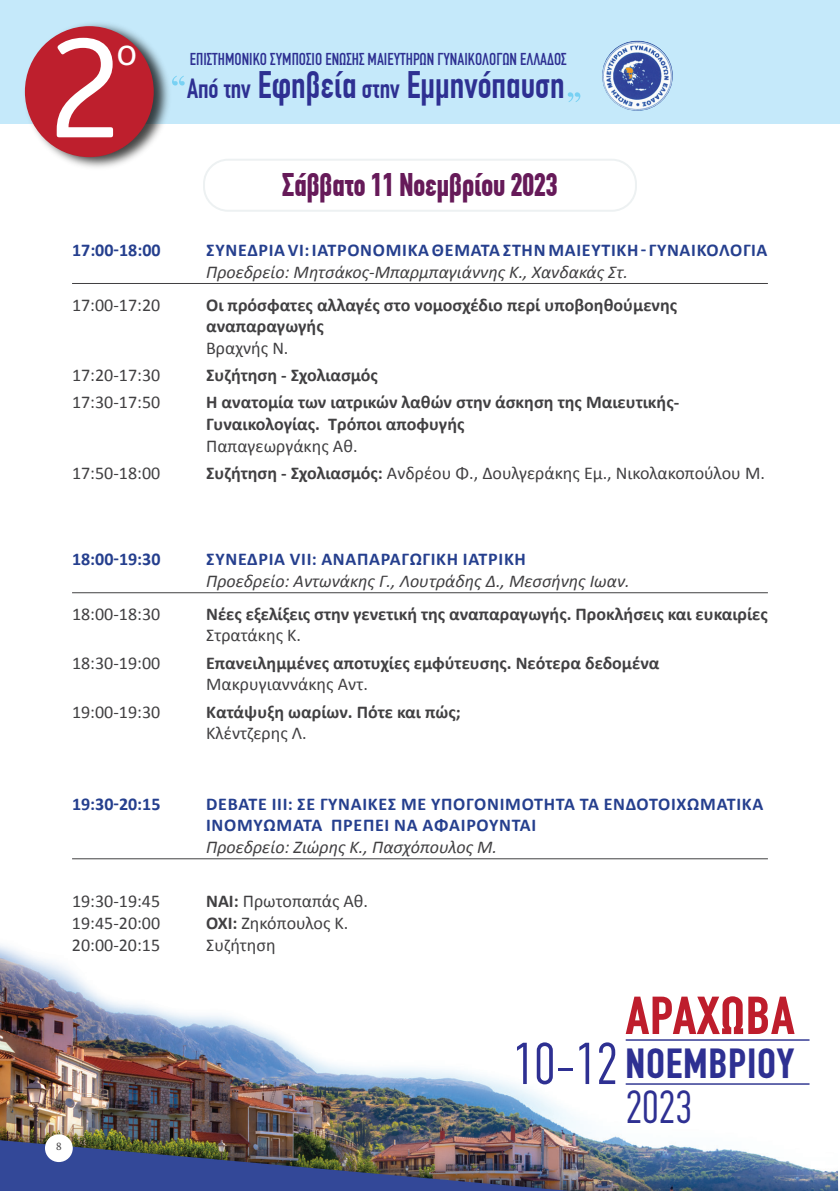
<style>
.page{position:relative;width:840px;height:1191px;background:#fff}
.page>*{position:absolute;margin:0;border:0;box-sizing:border-box;transform-origin:0 0}
.t1{font:148px "GE Inspira Sans";color:#fff}
.t2{font:700 53.6px "PF Din Text Compressed";color:#be1d2c;scale:1.09 1}
.t3{font:300 46.6px "PF Din Text Compressed";color:#2e3092}
.t4{font:700 42.4px "PF Din Text Compressed";color:#2e3092;scale:1.08 1}
.t5{font:39.8px "GE Inspira Sans";color:#fff}
.t6{font:condensed 37.4px "CF Din";color:#2e3092}
.t7{font:700 condensed 32px "CF Din";color:#661a59}
.t8{font:700 18px/21.6px "Calibri";color:#414042}
.t9{font:18px "Calibri";color:#414042}
.t10{font:700 18px/21.6px "Calibri";letter-spacing:.04em;color:#253f8e}
.t11{font:italic 18px "Calibri";color:#414042}
.t12{font:500 17.4px "PF Din Text Compressed";color:#2e3092}
.t13{font:11.2px "Source Serif Pro";color:#414042}
.s1{font-size:27px}
.s2{font-weight:700}
.s3{font-weight:300;font-size:59.2px}
</style>
<div class="page">
<div style="left:0;top:0;width:835px;height:123px;background:#c5e9fa"></div>
<img style="left:601px;top:40px;width:71px;height:71px;border-radius:35px">
<img style="left:0;top:945px;width:810px;height:154px">
<img style="left:0;top:1099px;width:621px;height:38px">
<img style="left:0;top:1137px;width:817px;height:54px">
<img style="left:21px;top:23px;width:153px;height:145px">
<div style="left:25px;top:26px;width:129px;height:131px;background:#be1f2d;border-radius:50%"></div>
<svg style="left:172px;top:76px;width:12px;height:9px"></svg>
<svg style="left:567px;top:92px;width:13px;height:10px"></svg>
<div style="left:809px;top:0;width:30px;height:123px;background:#c5e9fa"></div>
<hr style="left:625px;top:1039px;width:184px;height:1px;background:#2d3490">
<hr style="left:625px;top:1083px;width:184px;height:1px;background:#2d3490">
<img style="left:817px;top:1170px;width:21px;height:21px">
<div style="left:45px;top:1134px;width:28px;height:28px;background:#fff;border-radius:50%"></div>
<hr style="left:72px;top:283px;width:695px;height:1px;background:#414042">
<hr style="left:72px;top:592px;width:695px;height:1px;background:#414042">
<hr style="left:72px;top:858px;width:695px;height:1px;background:#414042">
<div style="left:203px;top:159px;width:433px;height:53px;border:2px solid #edf1f2;border-radius:24px"></div>
<h1 class="t1" style="left:46px;top:-4px;width:79px">2</h1>
<h3 class="t5" style="left:116px;top:27px;width:22px">o</h3>
<p class="t12" style="left:190px;top:49px;width:378px">ΕΠΙΣΤΗΜΟΝΙΚΟ ΣΥΜΠΟΣΙΟ ΕΝΩΣΗΣ ΜΑΙΕΥΤΗΡΩΝ ΓΥΝΑΙΚΟΛΟΓΩΝ ΕΛΛΑ∆ΟΣ</p>
<h3 class="t6" style="left:187px;top:64px;width:379px"><span class="s1">Από την</span> Εφηβεία <span class="s1">στην</span> Εµµηνόπαυση</h3>
<h3 class="t7" style="left:282px;top:167px;width:277px">Σάββατο 11 Νοεμβρίου 2023</h3>
<p class="t10" style="left:72px;top:238px;width:90px">17:00-18:00</p>
<p class="t10" style="left:206px;top:238px;width:562px">ΣΥΝΕΔΡΊΑ VΙ:ΙΑΤΡΟΝΟΜΙΚΆ ΘΈΜΑΤΑ ΣΤΗΝ ΜΑΙΕΥΤΙΚΉ -ΓΥΝΑΙΚΟΛΟΓΊΑ</p>
<p class="t11" style="left:206px;top:259px;width:423px">Προεδρείο: Μητσάκος-Μπαρμπαγιάννης Κ., Χανδακάς Στ.</p>
<p class="t9" style="left:72px;top:292px;width:90px">17:00-17:20</p>
<p class="t8" style="left:206px;top:293px;width:472px">Οι πρόσφατες αλλαγές στο νομοσχέδιο περί υποβοηθούμενης αναπαραγωγής</p>
<p class="t9" style="left:206px;top:335px;width:84px">Βραχνής Ν.</p>
<p class="t9" style="left:72px;top:362px;width:90px">17:20-17:30</p>
<p class="t8" style="left:206px;top:363px;width:173px">Συζήτηση - Σχολιασμός</p>
<p class="t9" style="left:72px;top:390px;width:90px">17:30-17:50</p>
<p class="t8" style="left:206px;top:391px;width:474px">Η ανατομία των ιατρικών λαθών στην άσκηση της Μαιευτικής-<br>Γυναικολογίας. Τρόποι αποφυγής</p>
<p class="t9" style="left:206px;top:433px;width:153px">Παπαγεωργάκης Αθ.</p>
<p class="t9" style="left:72px;top:460px;width:90px">17:50-18:00</p>
<p class="t9" style="left:206px;top:460px;width:560px"><span class="s2">Συζήτηση - Σχολιασμός:</span> Ανδρέου Φ., Δουλγεράκης Εμ., Νικολακοπούλου Μ.</p>
<p class="t10" style="left:72px;top:548px;width:90px">18:00-19:30</p>
<p class="t10" style="left:206px;top:548px;width:318px">ΣΥΝΕΔΡΊΑ VII: ΑΝΑΠΑΡΑΓΩΓΙΚΉ ΙΑΤΡΙΚΉ</p>
<p class="t11" style="left:206px;top:568px;width:424px">Προεδρείο: Αντωνάκης Γ., Λουτράδης Δ., Μεσσήνης Ιωαν.</p>
<p class="t9" style="left:72px;top:601px;width:90px">18:00-18:30</p>
<p class="t8" style="left:206px;top:602px;width:563px">Νέες εξελίξεις στην γενετική της αναπαραγωγής. Προκλήσεις και ευκαιρίες</p>
<p class="t9" style="left:206px;top:623px;width:96px">Στρατάκης Κ.</p>
<p class="t9" style="left:72px;top:650px;width:90px">18:30-19:00</p>
<p class="t8" style="left:206px;top:651px;width:454px">Επανειλημμένες αποτυχίες εμφύτευσης. Νεότερα δεδομένα</p>
<p class="t9" style="left:206px;top:672px;width:163px">Μακρυγιαννάκης Αντ.</p>
<p class="t9" style="left:72px;top:699px;width:90px">19:00-19:30</p>
<p class="t8" style="left:206px;top:700px;width:256px">Κατάψυξη ωαρίων. Πότε και πώς;</p>
<p class="t9" style="left:206px;top:720px;width:102px">Κλέντζερης Λ.</p>
<p class="t10" style="left:72px;top:792px;width:90px">19:30-20:15</p>
<p class="t10" style="left:206px;top:792px;width:553px">DEBATE IΙΙ: ΣΕ ΓΥΝΑΊΚΕΣ ΜΕ ΥΠΟΓΟΝΙΜΌΤΗΤΑ ΤΑ ΕΝΔΟΤΟΙΧΩΜΑΤΙΚΆ<br>ΙΝΟΜΥΏΜΑΤΑ ΠΡΈΠΕΙ ΝΑ ΑΦΑΙΡΟΎΝΤΑΙ</p>
<p class="t11" style="left:206px;top:834px;width:292px">Προεδρείο: Ζιώρης Κ., Πασχόπουλος Μ.</p>
<p class="t9" style="left:72px;top:889px;width:90px">19:30-19:45</p>
<p class="t9" style="left:206px;top:889px;width:163px"><span class="s2">ΝΑΙ:</span> Πρωτοπαπάς Αθ.</p>
<p class="t9" style="left:72px;top:910px;width:90px">19:45-20:00</p>
<p class="t9" style="left:206px;top:910px;width:144px"><span class="s2">ΟΧΙ:</span> Ζηκόπουλος Κ.</p>
<p class="t9" style="left:72px;top:932px;width:90px">20:00-20:15</p>
<p class="t9" style="left:206px;top:932px;width:71px">Συζήτηση</p>
<h2 class="t2" style="left:624px;top:984px;width:157px">ΑΡΑΧΩΒΑ</h2>
<p class="t13" style="left:56px;top:1139px;width:7px">8</p>
<h3 class="t4" style="left:513px;top:1038px;width:262px"><span class="s3">10-12</span> ΝΟΕΜΒΡΙΟΥ</h3>
<h3 class="t3" style="left:625px;top:1080px;width:68px">2023</h3>
</div>
